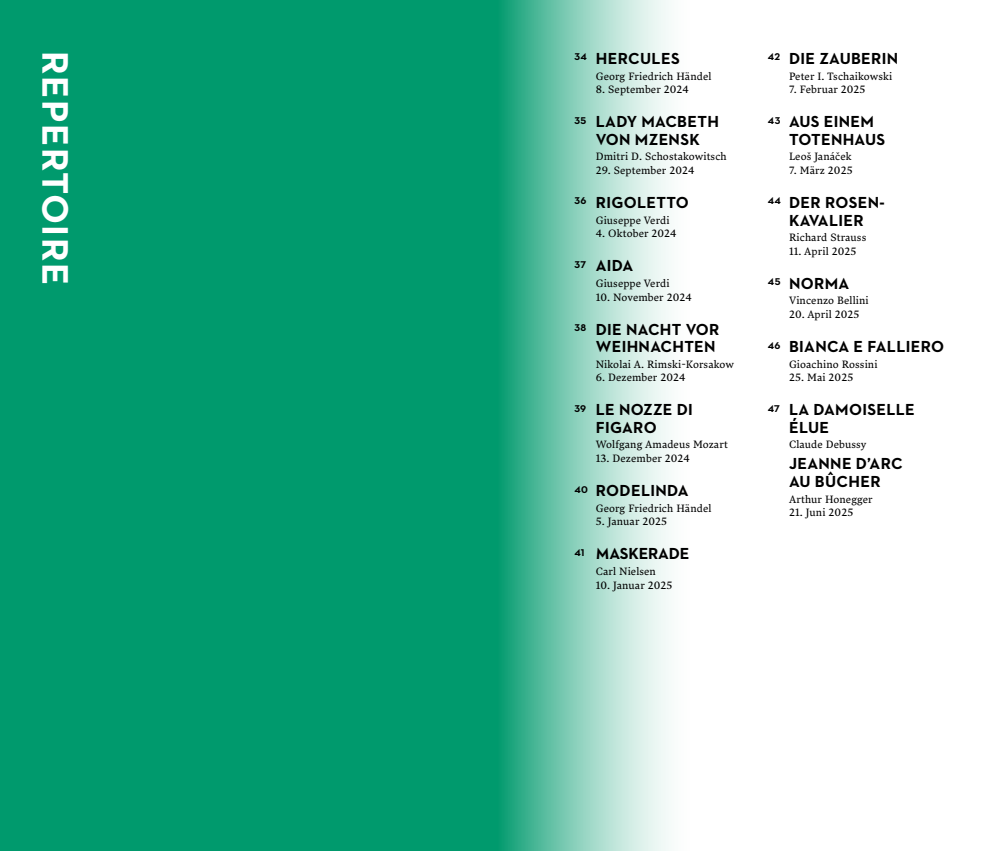
<style>
.page{position:relative;width:993px;height:851px;background:#fff}
.page>*{position:absolute;margin:0;border:0;box-sizing:border-box;transform-origin:0 0}
.t1{font:700 37.5px "Neutraface 2 Text";letter-spacing:.045em;color:#fff}
.t2{font:700 16.25px/17.5px "Neutraface 2 Text";letter-spacing:.02em;color:#000}
.t3{font:700 16.25px "Neutraface 2 Text";letter-spacing:-.01em;color:#000}
.t4{font:10.62px "Lava Std";letter-spacing:.01em;color:#000}
</style>
<div class="page">
<div style="left:0;top:0;width:496px;height:850px;background:#009a6d"></div>
<svg style="left:496px;top:0;width:173px;height:850px"></svg>
<h1 class="t1" style="left:79px;top:50px;width:237px;rotate:90deg">REPERTOIRE</h1>
<h2 class="t2" style="left:574px;top:50px;width:107px"><sup>34</sup> HERCULES</h2>
<p class="t4" style="left:595px;top:69px;width:117px">Georg Friedrich Händel</p>
<p class="t4" style="left:595px;top:83px;width:95px">8. September 2024</p>
<h2 class="t2" style="left:574px;top:113px;width:146px;text-align:center"><sup>35</sup> LADY MACBETH<br>VON MZENSK</h2>
<p class="t4" style="left:595px;top:150px;width:132px">Dmitri D. Schostakowitsch</p>
<p class="t4" style="left:595px;top:163px;width:100px">29. September 2024</p>
<h2 class="t2" style="left:574px;top:194px;width:116px"><sup>36</sup> RIGOLETTO</h2>
<p class="t4" style="left:595px;top:213px;width:75px">Giuseppe Verdi</p>
<p class="t4" style="left:595px;top:227px;width:82px">4. Oktober 2024</p>
<h2 class="t2" style="left:574px;top:257px;width:60px"><sup>37</sup> AIDA</h2>
<p class="t4" style="left:595px;top:276px;width:75px">Giuseppe Verdi</p>
<p class="t4" style="left:595px;top:290px;width:97px">10. November 2024</p>
<h2 class="t2" style="left:574px;top:320px;width:146px;text-align:right"><sup>38</sup> DIE NACHT VOR<br>WEIHNACHTEN</h2>
<p class="t4" style="left:595px;top:357px;width:140px">Nikolai A. Rimski-Korsakow</p>
<p class="t4" style="left:595px;top:371px;width:91px">6. Dezember 2024</p>
<h2 class="t2" style="left:595px;top:401px;width:99px;text-indent:-21px"><sup>39</sup> LE NOZZE DI<br>FIGARO</h2>
<p class="t4" style="left:595px;top:437px;width:133px">Wolfgang Amadeus Mozart</p>
<p class="t4" style="left:595px;top:451px;width:96px">13. Dezember 2024</p>
<h2 class="t2" style="left:574px;top:481px;width:115px"><sup>40</sup> RODELINDA</h2>
<p class="t4" style="left:595px;top:501px;width:117px">Georg Friedrich Händel</p>
<p class="t4" style="left:595px;top:514px;width:73px">5. Januar 2025</p>
<h2 class="t3" style="left:574px;top:543px;width:116px"><sup>41</sup> MASKERADE</h2>
<p class="t4" style="left:595px;top:564px;width:62px">Carl Nielsen</p>
<p class="t4" style="left:595px;top:578px;width:78px">10. Januar 2025</p>
<h2 class="t2" style="left:767px;top:50px;width:132px"><sup>42</sup> DIE ZAUBERIN</h2>
<p class="t4" style="left:788px;top:69px;width:105px">Peter I. Tschaikowski</p>
<p class="t4" style="left:788px;top:83px;width:78px">7. Februar 2025</p>
<h2 class="t2" style="left:788px;top:113px;width:98px;text-indent:-21px"><sup>43</sup> AUS EINEM<br>TOTENHAUS</h2>
<p class="t4" style="left:788px;top:150px;width:64px">Leoš Janáček</p>
<p class="t4" style="left:788px;top:163px;width:65px">7. März 2025</p>
<h2 class="t2" style="left:767px;top:194px;width:118px;text-align:center"><sup>44</sup> DER ROSEN-<br>KAVALIER</h2>
<p class="t4" style="left:788px;top:230px;width:79px">Richard Strauss</p>
<p class="t4" style="left:788px;top:244px;width:69px">11. April 2025</p>
<h2 class="t2" style="left:767px;top:274px;width:83px"><sup>45</sup> NORMA</h2>
<p class="t4" style="left:788px;top:294px;width:81px">Vincenzo Bellini</p>
<p class="t4" style="left:788px;top:307px;width:72px">20. April 2025</p>
<h2 class="t2" style="left:767px;top:337px;width:178px"><sup>46</sup> BIANCA E FALLIERO</h2>
<p class="t4" style="left:788px;top:357px;width:90px">Gioachino Rossini</p>
<p class="t4" style="left:788px;top:371px;width:66px">25. Mai 2025</p>
<h2 class="t2" style="left:788px;top:401px;width:127px;text-indent:-21px"><sup>47</sup> LA DAMOISELLE<br>ÉLUE</h2>
<p class="t4" style="left:788px;top:437px;width:79px">Claude Debussy</p>
<h2 class="t2" style="left:788px;top:455px;width:115px">JEANNE D’ARC<br>AU BÛCHER</h2>
<p class="t4" style="left:788px;top:492px;width:85px">Arthur Honegger</p>
<p class="t4" style="left:788px;top:505px;width:66px">21. Juni 2025</p>
</div>
